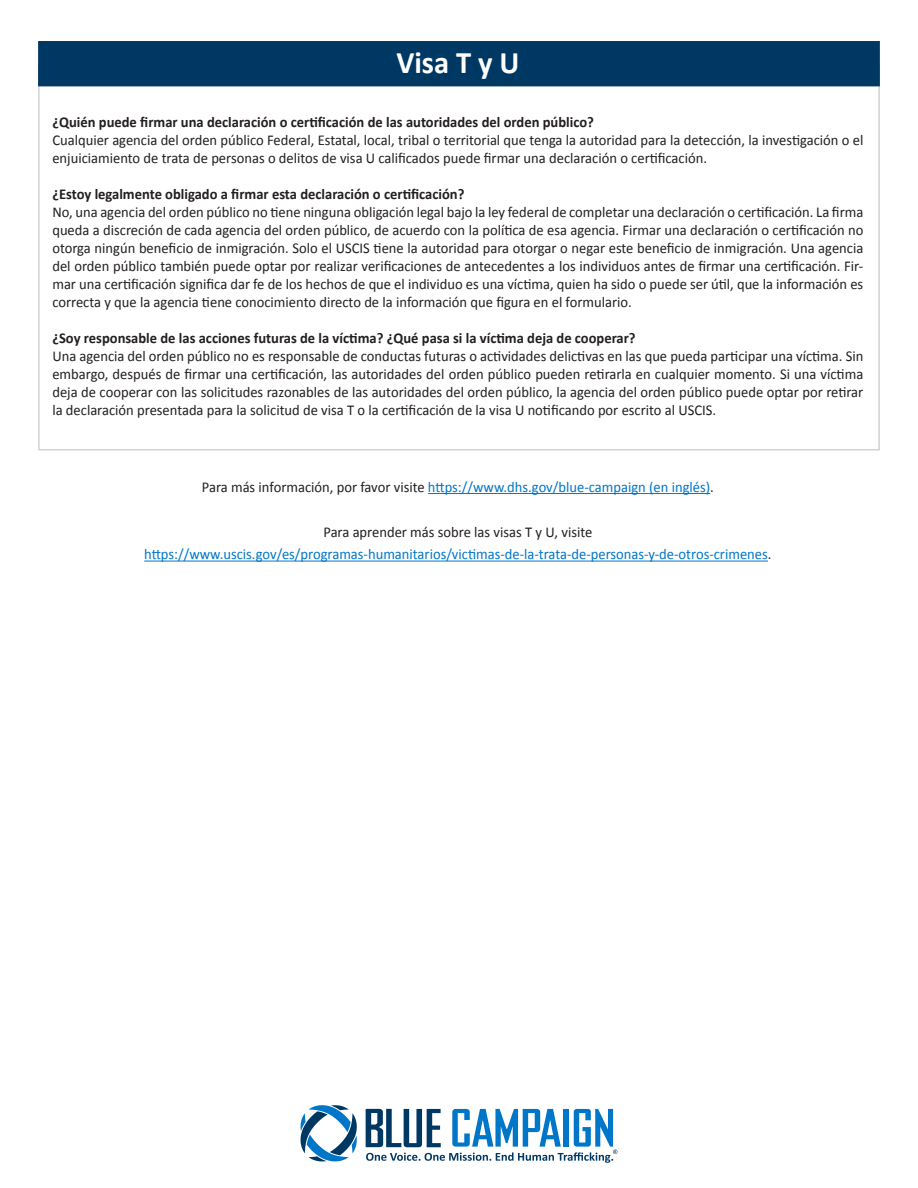
<style>
.page{position:relative;width:918px;height:1188px;background:#fff}
.page>*{position:absolute;margin:0;border:0;box-sizing:border-box;transform-origin:0 0}
.t1{font:700 31.5px "Calibri";color:#fff}
.t2{font:15px/18px "Calibri";color:#231f20;text-align:justify}
.t3{font:700 15px "Calibri";color:#231f20}
.t4{font:15px/22.5px "Calibri";color:#0076c8;text-align:center}
.s1{color:#231f20}
</style>
<div class="page">
<div style="left:38px;top:41px;width:842px;height:45px;background:#003864"></div>
<hr style="left:428px;top:493px;width:282px;height:1px;background:#0076c8">
<hr style="left:144px;top:561px;width:624px;height:1px;background:#0076c8">
<svg style="left:301px;top:1105px;width:56px;height:57px"></svg>
<svg style="left:366px;top:1109px;width:251px;height:54px"></svg>
<h2 class="t1" style="left:396px;top:43px;width:125px">Visa T y U</h2>
<h3 class="t3" style="left:52px;top:113px;width:543px">¿Quién puede firmar una declaración o certificación de las autoridades del orden público?</h3>
<p class="t2" style="left:52px;top:131px;width:812px">Cualquier agencia del orden público Federal, Estatal, local, tribal o territorial que tenga la autoridad para la detección, la investigación o el enjuiciamiento de trata de personas o delitos de visa U calificados puede firmar una declaración o certificación.</p>
<h3 class="t3" style="left:52px;top:185px;width:414px">¿Estoy legalmente obligado a firmar esta declaración o certificación?</h3>
<p class="t2" style="left:52px;top:203px;width:813px">No, una agencia del orden público no tiene ninguna obligación legal bajo la ley federal de completar una declaración o certificación. La firma queda a discreción de cada agencia del orden público, de acuerdo con la política de esa agencia. Firmar una declaración o certificación no otorga ningún beneficio de inmigración. Solo el USCIS tiene la autoridad para otorgar o negar este beneficio de inmigración. Una agencia del orden público también puede optar por realizar verificaciones de antecedentes a los individuos antes de firmar una certificación. Fir&shy;mar una certificación significa dar fe de los hechos de que el individuo es una víctima, quien ha sido o puede ser útil, que la información es correcta y que la agencia tiene conocimiento directo de la información que figura en el formulario.</p>
<h3 class="t3" style="left:52px;top:329px;width:585px">¿Soy responsable de las acciones futuras de la víctima? ¿Qué pasa si la víctima deja de cooperar?</h3>
<p class="t2" style="left:52px;top:347px;width:812px">Una agencia del orden público no es responsable de conductas futuras o actividades delictivas en las que pueda participar una víctima. Sin embargo, después de firmar una certificación, las autoridades del orden público pueden retirarla en cualquier momento. Si una víctima deja de cooperar con las solicitudes razonables de las autoridades del orden público, la agencia del orden público puede optar por retirar la declaración presentada para la solicitud de visa T o la certificación de la visa U notificando por escrito al USCIS.</p>
<p class="t4" style="left:202px;top:476px;width:514px"><span class="s1">Para más información, por favor visite</span> https://www.dhs.gov/blue-campaign (en inglés)<span class="s1">.</span></p>
<p class="t4" style="left:144px;top:521px;width:629px"><span class="s1">Para aprender más sobre las visas T y U, visite </span>https://www.uscis.gov/es/programas-humanitarios/victimas-de-la-trata-de-personas-y-de-otros-crimenes<span class="s1">.</span></p>
</div>
